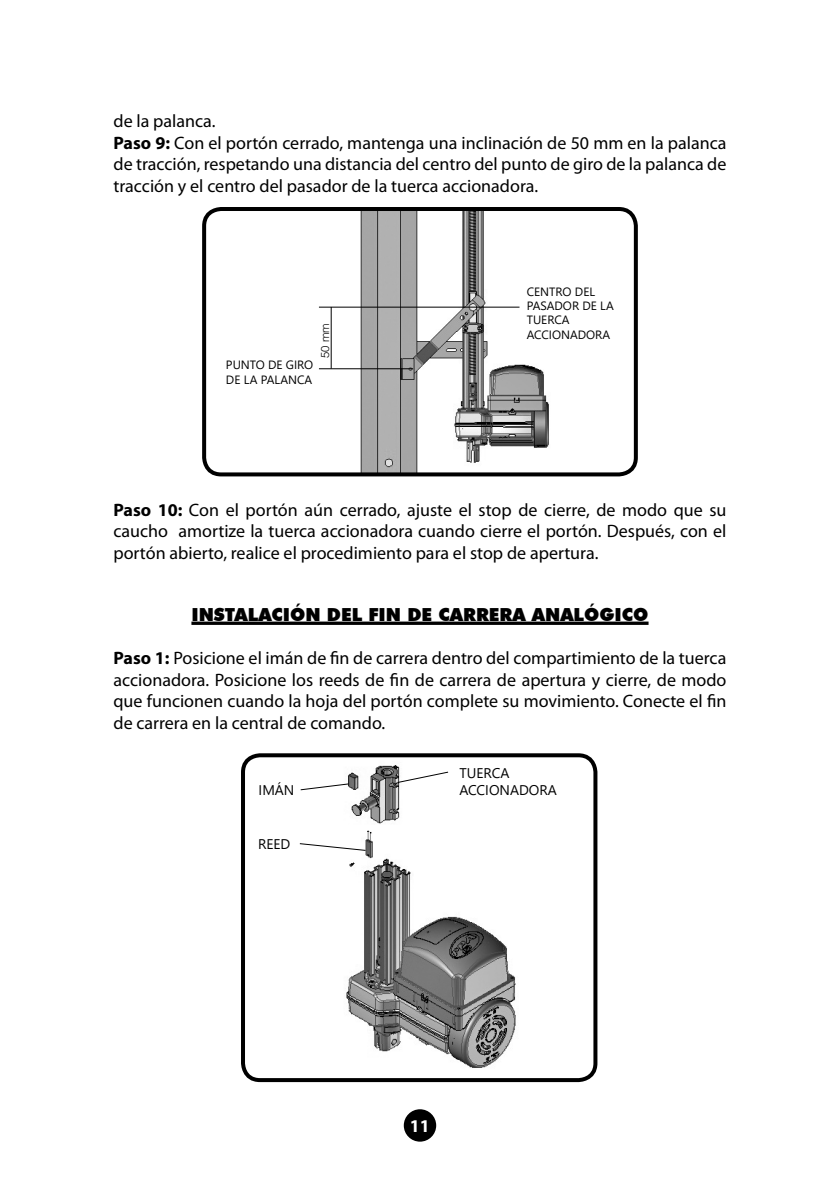
<style>
.page{position:relative;width:840px;height:1191px;background:#fff}
.page>*{position:absolute;margin:0;border:0;box-sizing:border-box;transform-origin:0 0}
.t1{font:18px/21.6px "Myriad Pro";color:#000;text-align:justify}
.t2{font:900 18px "Futura BT";color:#000}
.t3{font:700 18px "Myriad Pro";color:#fff}
.t4{font:14px "Segoe UI";color:#000}
.t5{font:12px/14.4px "Segoe UI";color:#000}
.t6{font:300 11.4px "Helvetica LT Std";color:#000}
.s1{font-weight:700}
</style>
<div class="page">
<div style="left:403px;top:1109px;width:33px;height:32px;background:#000;border-radius:50%"></div>
<svg style="left:191px;top:621px;width:457px;height:4px"></svg>
<img style="left:350px;top:212px;width:199px;height:259px">
<div style="left:202px;top:207px;width:435px;height:269px;border:4px solid #000;border-radius:17px"></div>
<hr style="left:319px;top:368px;width:94px;height:1px;background:#000">
<hr style="left:319px;top:307px;width:200px;height:1px;background:#000">
<hr style="left:330px;top:307px;width:1px;height:61px;background:#000">
<div style="left:526px;top:277px;width:95px;height:72px;background:#fff"></div>
<img style="left:346px;top:765px;width:170px;height:303px">
<div style="left:241px;top:753px;width:356px;height:329px;border:4px solid #000;border-radius:17px"></div>
<svg style="left:398px;top:771px;width:50px;height:11px"></svg>
<svg style="left:299px;top:843px;width:67px;height:8px"></svg>
<svg style="left:300px;top:783px;width:49px;height:7px"></svg>
<div style="left:453px;top:763px;width:105px;height:36px;background:#fff"></div>
<p class="t1" style="left:113px;top:110px;width:104px">de la palanca.</p>
<p class="t1" style="left:113px;top:131px;width:614px"><span class="s1">Paso 9:</span> Con el portón cerrado, mantenga una inclinación de 50 mm en la palanca de tracción, respetando una distancia del centro del punto de giro de la palanca de tracción y el centro del pasador de la tuerca accionadora.</p>
<p class="t5" style="left:226px;top:357px;width:89px">PUNTO DE GIRO<br>DE LA PALANCA</p>
<p class="t6" style="left:318px;top:358px;width:36px;rotate:-90deg">50 mm</p>
<p class="t5" style="left:526px;top:283px;width:89px">CENTRO DEL<br>PASADOR DE LA<br>TUERCA</p>
<p class="t5" style="left:526px;top:326px;width:85px">ACCIONADORA</p>
<p class="t1" style="left:113px;top:499px;width:614px"><span class="s1">Paso 10:</span> Con el portón aún cerrado, ajuste el stop de cierre, de modo que su caucho amortize la tuerca accionadora cuando cierre el portón. Después, con el portón abierto, realice el procedimiento para el stop de apertura.</p>
<p class="t2" style="left:191px;top:603px;width:458px">INSTALACIÓN DEL FIN DE CARRERA ANALÓGICO</p>
<p class="t1" style="left:113px;top:647px;width:614px"><span class="s1">Paso 1:</span> Posicione el imán de fin de carrera dentro del compartimiento de la tuerca accionadora. Posicione los reeds de fin de carrera de apertura y cierre, de modo que funcionen cuando la hoja del portón complete su movimiento. Conecte el fin de carrera en la central de comando.</p>
<p class="t4" style="left:258px;top:777px;width:37px">IMÁN</p>
<p class="t4" style="left:258px;top:830px;width:34px">REED</p>
<p class="t4" style="left:459px;top:759px;width:51px">TUERCA</p>
<p class="t4" style="left:459px;top:776px;width:99px">ACCIONADORA</p>
<p class="t3" style="left:410px;top:1114px;width:21px">11</p>
</div>
